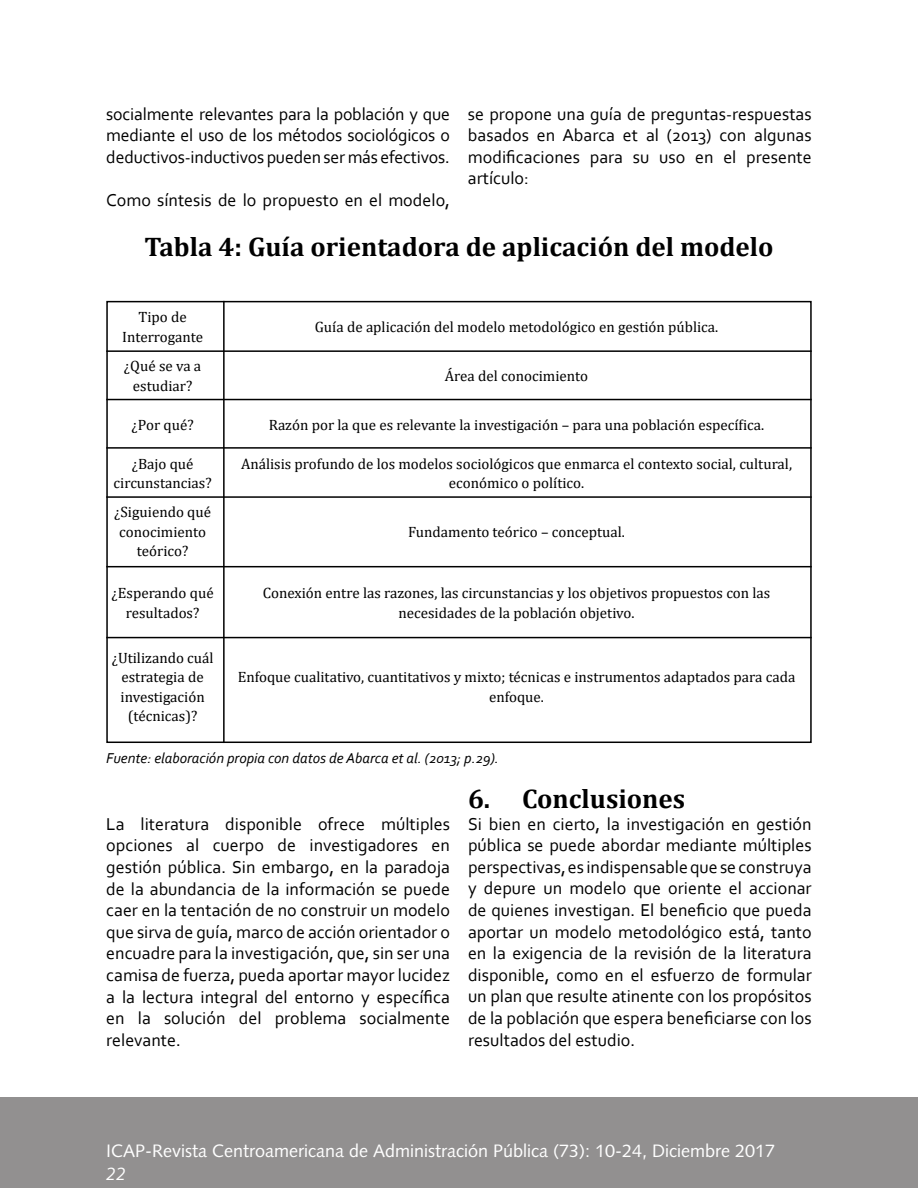
<style>
.page{position:relative;width:918px;height:1188px;background:#fff}
.page>*{position:absolute;margin:0;border:0;box-sizing:border-box;transform-origin:0 0}
.t1{font:700 27px "Cambria";color:#000}
.t2{font:18px/21.6px "Corbel";color:#000;text-align:justify}
.t3{font:18px "Syntax LT Std";color:#fff}
.t4{font:italic 18px "Syntax LT Std";color:#fff}
.t5{font:15px/19.5px "Cambria";color:#000;text-align:center}
.t6{font:italic 15px "Corbel";color:#000}
</style>
<div class="page">
<div style="left:0;top:1097px;width:918px;height:91px;background:#929090"></div>
<hr style="left:223px;top:301px;width:2px;height:442px;background:#000">
<div style="left:106px;top:301px;width:706px;height:442px;border:2px solid #000"></div>
<hr style="left:106px;top:350px;width:706px;height:2px;background:#000">
<hr style="left:106px;top:399px;width:706px;height:1px;background:#000">
<hr style="left:106px;top:447px;width:706px;height:2px;background:#000">
<hr style="left:106px;top:496px;width:706px;height:2px;background:#000">
<hr style="left:106px;top:566px;width:706px;height:1px;background:#000">
<hr style="left:106px;top:637px;width:706px;height:1px;background:#000">
<p class="t2" style="left:106px;top:102px;width:345px">socialmente relevantes para la población y que mediante el uso de los métodos sociológicos o deductivos-inductivos pueden ser más efectivos.</p>
<p class="t2" style="left:106px;top:189px;width:345px">Como síntesis de lo propuesto en el modelo,</p>
<p class="t2" style="left:468px;top:102px;width:345px">se propone una guía de preguntas-respuestas basados en Abarca et al (2013) con algunas modificaciones para su uso en el presente artículo:</p>
<h1 class="t1" style="left:144px;top:227px;width:631px">Tabla 4: Guía orientadora de aplicación del modelo</h1>
<p class="t5" style="left:122px;top:307px;width:82px">Tipo de<br>Interrogante</p>
<p class="t5" style="left:124px;top:357px;width:79px">¿Qué se va a estudiar?</p>
<p class="t5" style="left:132px;top:415px;width:64px">¿Por qué?</p>
<p class="t5" style="left:114px;top:454px;width:100px">¿Bajo qué circunstancias?</p>
<p class="t5" style="left:114px;top:502px;width:98px">¿Siguiendo qué conocimiento teórico?</p>
<p class="t5" style="left:112px;top:584px;width:104px">¿Esperando qué resultados?</p>
<p class="t5" style="left:112px;top:648px;width:103px">¿Utilizando cuál estrategia de investigación (técnicas)?</p>
<p class="t5" style="left:315px;top:317px;width:405px">Guía de aplicación del modelo metodológico en gestión pública.</p>
<p class="t5" style="left:445px;top:366px;width:145px">Área del conocimiento</p>
<p class="t5" style="left:269px;top:415px;width:497px">Razón por la que es relevante la investigación – para una población específica.</p>
<p class="t5" style="left:241px;top:454px;width:553px">Análisis profundo de los modelos sociológicos que enmarca el contexto social, cultural, económico o político.</p>
<p class="t5" style="left:408px;top:522px;width:218px">Fundamento teórico – conceptual.</p>
<p class="t5" style="left:263px;top:584px;width:509px">Conexión entre las razones, las circunstancias y los objetivos propuestos con las necesidades de la población objetivo.</p>
<p class="t5" style="left:238px;top:667px;width:559px">Enfoque cualitativo, cuantitativos y mixto; técnicas e instrumentos adaptados para cada enfoque.</p>
<p class="t6" style="left:106px;top:749px;width:394px">Fuente: elaboración propia con datos de Abarca et al. (2013; p.29).</p>
<p class="t2" style="left:106px;top:813px;width:345px">La literatura disponible ofrece múltiples opciones al cuerpo de investigadores en gestión pública. Sin embargo, en la paradoja de la abundancia de la información se puede caer en la tentación de no construir un modelo que sirva de guía, marco de acción orientador o encuadre para la investigación, que, sin ser una camisa de fuerza, pueda aportar mayor lucidez a la lectura integral del entorno y específica en la solución del problema socialmente relevante.</p>
<h1 class="t1" style="left:468px;top:780px;width:219px">6. Conclusiones</h1>
<p class="t2" style="left:468px;top:812px;width:345px">Si bien en cierto, la investigación en gestión pública se puede abordar mediante múltiples perspectivas, es indispensable que se construya y depure un modelo que oriente el accionar de quienes investigan. El beneficio que pueda aportar un modelo metodológico está, tanto en la exigencia de la revisión de la literatura disponible, como en el esfuerzo de formular un plan que resulte atinente con los propósitos de la población que espera beneficiarse con los resultados del estudio.</p>
<p class="t3" style="left:106px;top:1140px;width:670px">ICAP-Revista Centroamericana de Administración Pública (73): 10-24, Diciembre 2017</p>
<p class="t4" style="left:106px;top:1163px;width:22px">22</p>
</div>
